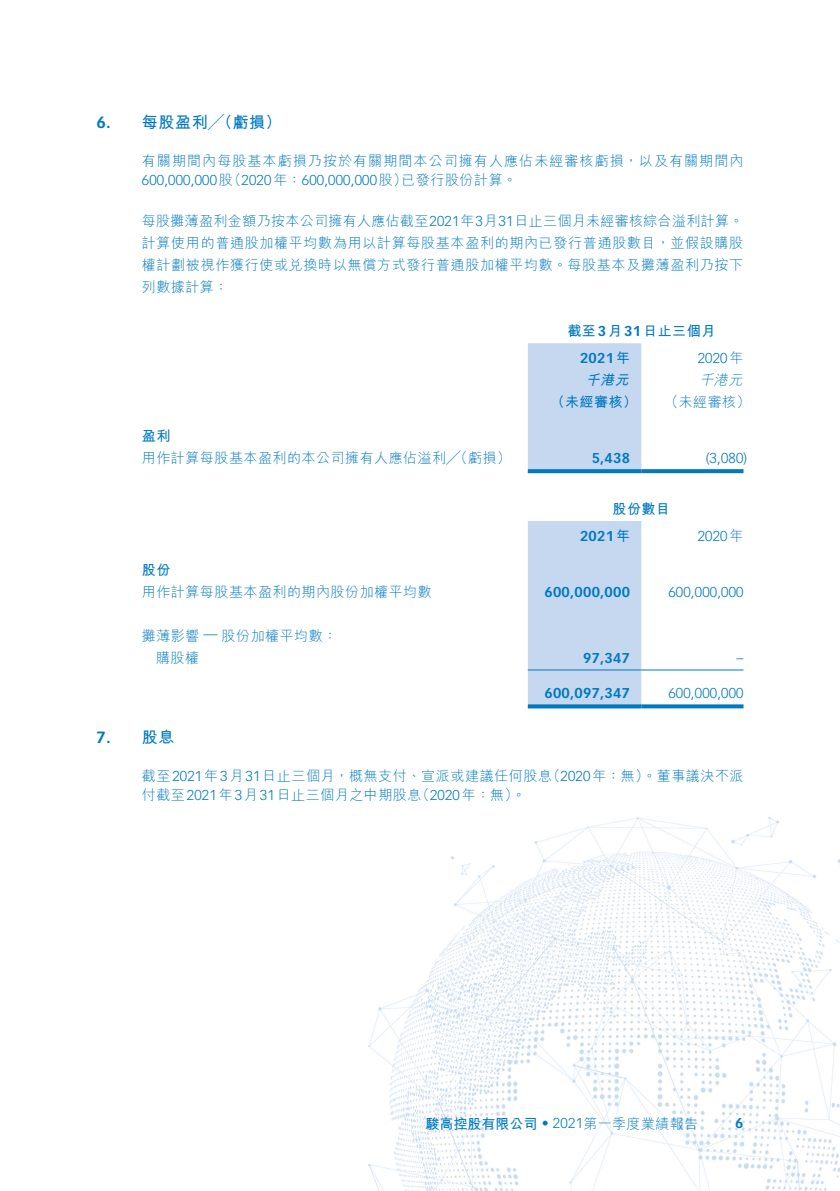
<style>
.page{position:relative;width:840px;height:1191px;background:#fff}
.page>*{position:absolute;margin:0;border:0;box-sizing:border-box;transform-origin:0 0}
._07_NH1{font:700 16px "M Hei HK";letter-spacing:.04em;color:#0079c2}
._07_NH1-2{font:700 16px "Vectora LT Std";color:#0079c2}
._06_Notes{font:300 14px/22px "M Hei HK";letter-spacing:.05em;color:#0079c2;text-align:justify}
._51_N_Table_txt{font:300 14px "M Hei HK";letter-spacing:.035em;color:#0079c2}
._06_Notes-2{font:300 14px/19px "M Hei HK";letter-spacing:.075em;color:#0079c2}
._51_N_Table_txt-2{font:700 14px "Vectora LT Std";letter-spacing:.02em;color:#0079c2}
._51_N_Table_txt-3{font:300 14px "Vectora LT Std";letter-spacing:.015em;color:#0079c2}
._06_Notes-3{font:300 14px "Vectora LT Std";letter-spacing:.015em;color:#0079c2}
._51_N_Table_txt-4{font:700 14px "M Hei HK";letter-spacing:.04em;color:#0079c2}
._51_N_Table_txt-5{font:700 14px "M Hei HK";color:#0079c2}
._51_N_Table_txt-6{font:italic 300 14px "M Hei HK";color:#0079c2}
._51_N_Table_txt-7{font:italic 700 14px "M Hei HK";color:#0079c2}
.s1{font-family:"M Hei HK"}
.s2{font-family:"Vectora LT Std"}
.s3{font-family:"Frutiger LT Std";font-weight:300}
.s4{font-family:"Vectora LT Std";font-weight:300}
.s5{font-weight:300}
</style>
<div class="page">
<img style="left:368px;top:343px;width:471px;height:848px">
<div style="left:527px;top:343px;width:114px;height:126px;background:#c6d8ef"></div>
<svg style="left:527px;top:469px;width:114px;height:4px"></svg>
<svg style="left:641px;top:469px;width:102px;height:4px"></svg>
<div style="left:527px;top:521px;width:114px;height:183px;background:#c6d8ef"></div>
<hr style="left:527px;top:669px;width:114px;height:1px;background:#0079c2">
<hr style="left:641px;top:669px;width:102px;height:1px;background:#0079c2">
<svg style="left:527px;top:704px;width:114px;height:4px"></svg>
<svg style="left:641px;top:704px;width:102px;height:4px"></svg>
<p class="_07_NH1-2" style="left:96px;top:112px;width:16px">6.</p>
<p class="_07_NH1-2" style="left:96px;top:727px;width:16px">7.</p>
<p class="_07_NH1" style="left:142px;top:110px;width:141px">每股盈利╱（虧損(</p>
<p class="_06_Notes-2" style="left:401px;top:151px;width:343px;text-indent:-259px">有關期間內每股基本虧損乃按於有關期間本公司擁有人應佔未經審核虧損，以及有關期間內已發行股份計算。</p>
<p class="_06_Notes-3" style="left:142px;top:172px;width:267px">600,000,000 <span class="s1">（股</span> 2020<span class="s1">年：</span>600,000,000<span class="s1">股）</span></p>
<p class="_06_Notes" style="left:142px;top:209px;width:602px">每股攤薄盈利金額乃按本公司擁有人應佔截至<span class="s2">2021</span>年 月<span class="s2">3 31</span>日止三個月未經審核綜合溢利計算。計算使用的普通股加權平均數為用以計算每股基本盈利的期內已發行普通股數目，並假設購股權計劃被視作獲行使或兌換時以無償方式發行普通股加權平均數。每股基本及攤薄盈利乃按下列數據計算：</p>
<p class="_51_N_Table_txt-4" style="left:567px;top:320px;width:149px">截至<span class="s2">3</span>月<span class="s2">31</span>日止三個月</p>
<p class="_51_N_Table_txt-3" style="left:697px;top:350px;width:47px">2020 <span class="s1">年</span></p>
<p class="_51_N_Table_txt-2" style="left:579px;top:350px;width:51px">2021<span class="s1">年</span></p>
<p class="_51_N_Table_txt-4" style="left:142px;top:425px;width:30px">盈利</p>
<p class="_51_N_Table_txt" style="left:142px;top:450px;width:370px">用作計算每股基本盈利的本公司擁有人應佔溢利╱（虧損(</p>
<p class="_51_N_Table_txt-4" style="left:142px;top:559px;width:30px">股份</p>
<p class="_51_N_Table_txt" style="left:142px;top:584px;width:291px">用作計算每股基本盈利的期內股份加權平均數</p>
<p class="_51_N_Table_txt" style="left:221px;top:628px;width:117px">股份加權平均數：</p>
<p class="_51_N_Table_txt" style="left:142px;top:628px;width:59px">攤薄影響</p>
<p class="_51_N_Table_txt-3" style="left:203px;top:625px;width:15px">—</p>
<p class="_51_N_Table_txt" style="left:156px;top:650px;width:45px">購股權</p>
<p class="_07_NH1" style="left:142px;top:725px;width:34px">股息</p>
<p class="_51_N_Table_txt-7" style="left:585px;top:370px;width:48px">千港元</p>
<p class="_51_N_Table_txt-6" style="left:699px;top:373px;width:47px">千港元</p>
<p class="_51_N_Table_txt-4" style="left:550px;top:392px;width:88px">（未經審核）</p>
<p class="_51_N_Table_txt" style="left:664px;top:395px;width:87px">（未經審核(</p>
<p class="_51_N_Table_txt-2" style="left:591px;top:449px;width:40px">5,438</p>
<p class="_51_N_Table_txt-3" style="left:705px;top:450px;width:43px">)3,080(</p>
<p class="_51_N_Table_txt-4" style="left:612px;top:498px;width:59px">股份數目</p>
<p class="_51_N_Table_txt-2" style="left:579px;top:528px;width:51px">2021<span class="s1">年</span></p>
<p class="_51_N_Table_txt-3" style="left:697px;top:528px;width:47px">2020 <span class="s1">年</span></p>
<p class="_51_N_Table_txt-2" style="left:544px;top:583px;width:87px">600,000,000</p>
<p class="_51_N_Table_txt-3" style="left:668px;top:583px;width:77px">600,000,000</p>
<p class="_51_N_Table_txt-2" style="left:582px;top:649px;width:48px">97,347</p>
<p class="_51_N_Table_txt-3" style="left:736px;top:649px;width:8px">–</p>
<p class="_51_N_Table_txt-2" style="left:544px;top:684px;width:87px">600,097,347</p>
<p class="_51_N_Table_txt-3" style="left:668px;top:685px;width:77px">600,000,000</p>
<p class="_06_Notes" style="left:415px;top:766px;width:138px;line-height:19px;text-indent:-274px">截至<span class="s2">2021</span>年<span class="s2">3</span>月<span class="s2">31</span>日止三個月，概無支付、宣派或建議任何股息（<span class="s2">2020</span>年：無。(</p>
<p class="_06_Notes" style="left:546px;top:764px;width:199px">（<span class="s2">2020</span>年：無）。董事議決不派</p>
<p class="_06_Notes" style="left:142px;top:783px;width:281px">付截至<span class="s2">2021</span>年<span class="s2">3</span>月<span class="s2">31</span>日止三個月之中期股息</p>
<p class="_51_N_Table_txt-5" style="left:425px;top:1113px;width:274px">駿高控股有限公司 <span class="s3">•</span> <span class="s4">2021</span><span class="s5">第一季度業績報告</span></p>
<p class="_51_N_Table_txt-2" style="left:734px;top:1114px;width:10px">6</p>
</div>
